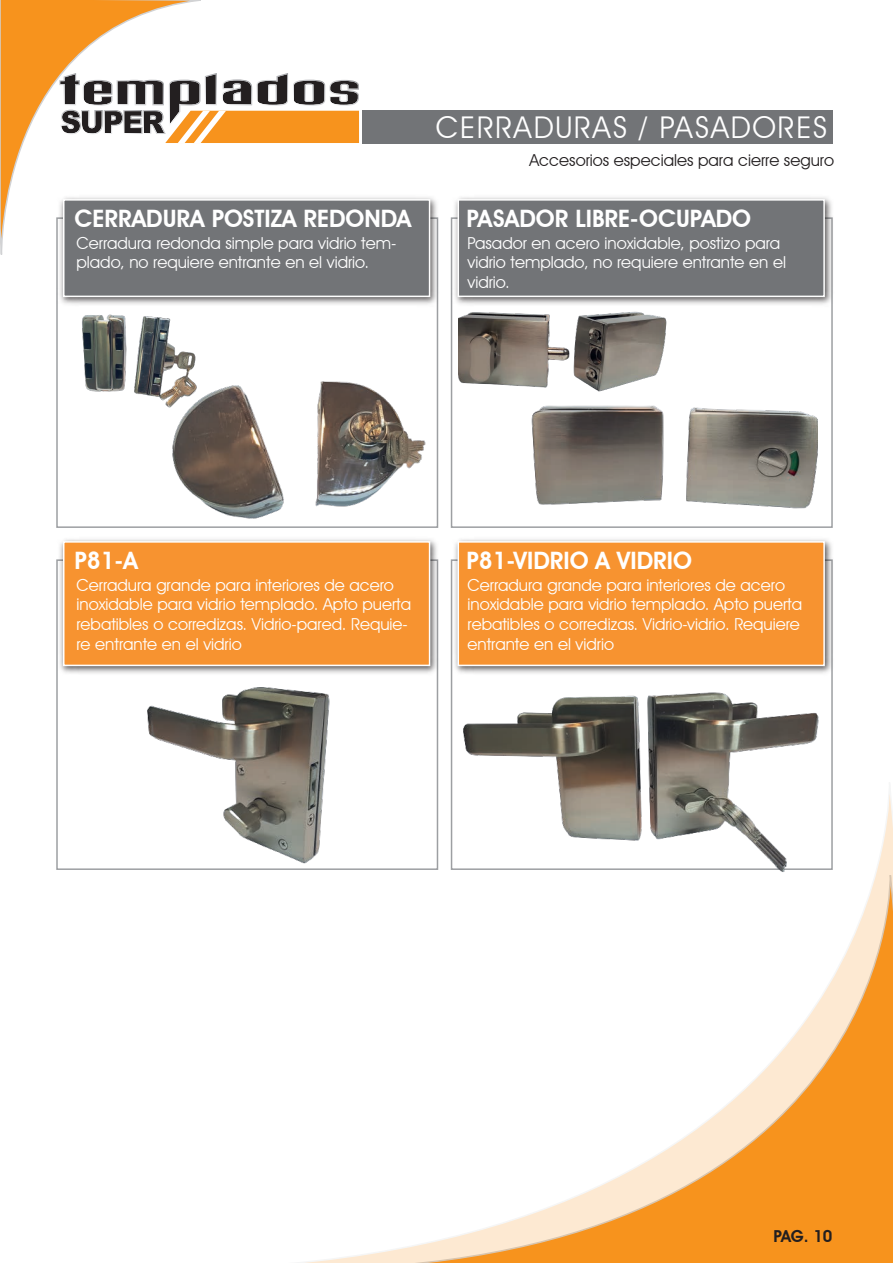
<style>
.page{position:relative;width:893px;height:1263px;background:#fff}
.page>*{position:absolute;margin:0;border:0;box-sizing:border-box;transform-origin:0 0}
.t1{font:30px "Avant Garde IT Cby BT";letter-spacing:.06em;color:#fff}
.t2{font:600 24px "Avant Garde IT Cby BT";color:#fff}
.t3{font:16.5px/19.8px "Avant Garde IT Cby BT";color:#fff}
.t4{font:16.5px "Avant Garde IT Cby BT";color:#231f20}
.t5{font:600 16.5px "Avant Garde IT Cby BT";color:#231f20}
</style>
<div class="page">
<svg style="left:304px;top:782px;width:589px;height:481px"></svg>
<svg style="left:225px;top:73px;width:134px;height:70px"></svg>
<svg style="left:0;top:0;width:225px;height:255px"></svg>
<div style="left:363px;top:110px;width:469px;height:33px;background:#727477"></div>
<div style="left:56px;top:217px;width:382px;height:311px;background:#fff;border:2px solid #9d9fa2"></div>
<div style="left:451px;top:217px;width:382px;height:311px;background:#fff;border:2px solid #9d9fa2"></div>
<img style="left:55px;top:191px;width:384px;height:117px">
<div style="left:63px;top:199px;width:367px;height:98px;background:#727477;border:2px solid #fff"></div>
<img style="left:450px;top:197px;width:383px;height:111px">
<div style="left:458px;top:199px;width:367px;height:98px;background:#727477;border:2px solid #fff"></div>
<img style="left:56px;top:539px;width:383px;height:138px">
<div style="left:63px;top:541px;width:367px;height:125px;background:#f79330;border:2px solid #fff"></div>
<img style="left:450px;top:539px;width:383px;height:138px">
<div style="left:458px;top:541px;width:367px;height:125px;background:#f79330;border:2px solid #fff"></div>
<img style="left:65px;top:302px;width:143px;height:97px">
<img style="left:161px;top:363px;width:265px;height:156px">
<img style="left:530px;top:405px;width:287px;height:139px">
<img style="left:459px;top:266px;width:214px;height:126px">
<img style="left:137px;top:669px;width:200px;height:214px">
<img style="left:457px;top:692px;width:368px;height:189px">
<h1 class="t1" style="left:436px;top:109px;width:393px">CERRADURAS / PASADORES</h1>
<p class="t4" style="left:529px;top:150px;width:306px">Accesorios especiales para cierre seguro</p>
<h2 class="t2" style="left:75px;top:204px;width:338px">CERRADURA POSTIZA REDONDA</h2>
<h2 class="t2" style="left:466px;top:204px;width:286px">PASADOR LIBRE-OCUPADO</h2>
<p class="t3" style="left:77px;top:233px;width:321px">Cerradura redonda simple para vidrio tem&shy;plado, no requiere entrante en el vidrio.</p>
<p class="t3" style="left:468px;top:233px;width:320px">Pasador en acero inoxidable, postizo para vidrio templado, no requiere entrante en el vidrio.</p>
<h2 class="t2" style="left:75px;top:546px;width:65px">P81-A</h2>
<h2 class="t2" style="left:466px;top:546px;width:227px">P81-VIDRIO A VIDRIO</h2>
<p class="t3" style="left:77px;top:575px;width:336px">Cerradura grande para interiores de acero inoxidable para vidrio templado. Apto puerta rebatibles o corredizas. Vidrio-pared. Requie&shy;re entrante en el vidrio</p>
<p class="t3" style="left:468px;top:575px;width:336px">Cerradura grande para interiores de acero inoxidable para vidrio templado. Apto puerta rebatibles o corredizas. Vidrio-vidrio. Requiere entrante en el vidrio</p>
<p class="t5" style="left:773px;top:1226px;width:61px">PAG. 10</p>
</div>
